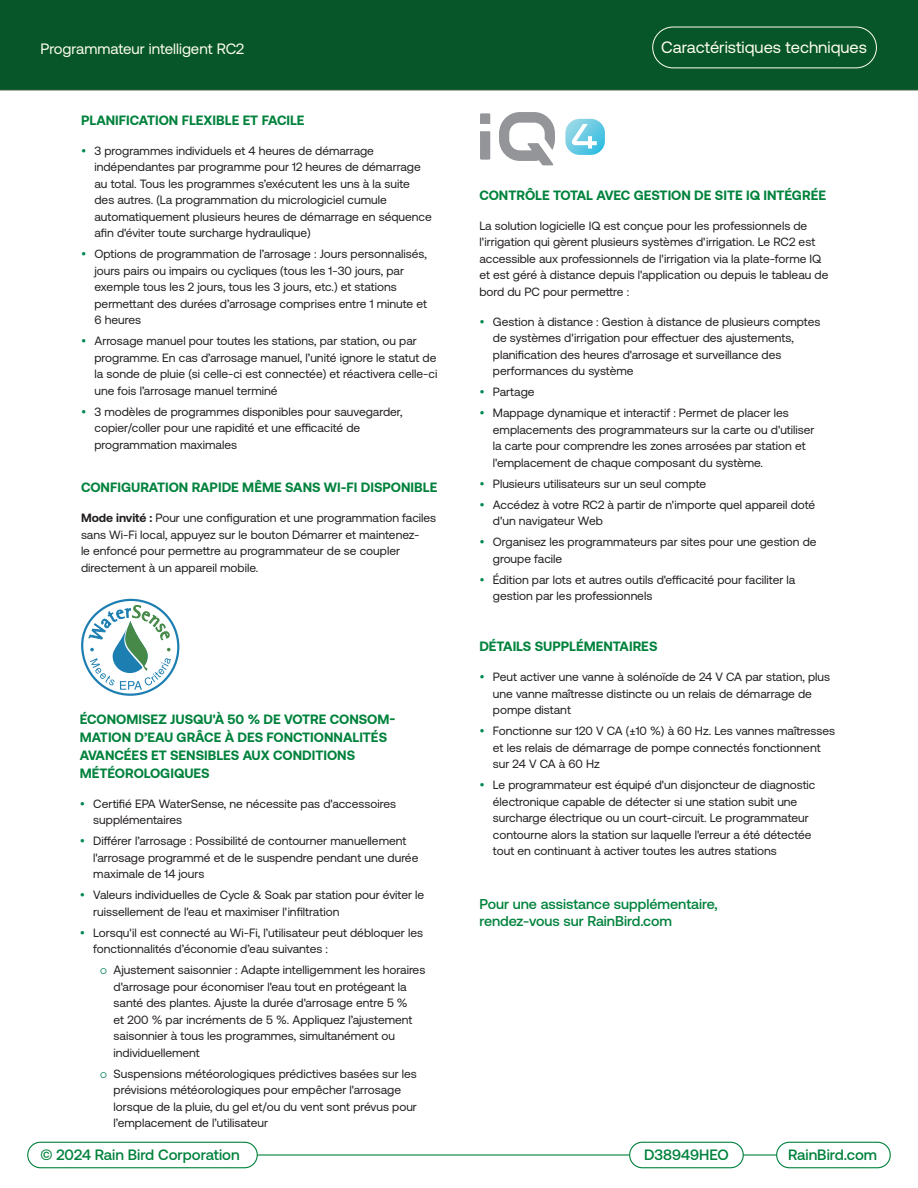
<style>
.page{position:relative;width:918px;height:1188px;background:#fff}
.page>*{position:absolute;margin:0;border:0;box-sizing:border-box;transform-origin:0 0}
.t1{font:16.5px "Aeonik";color:#ffffeb}
.t2{font:500 15px "Aeonik";color:#00823c}
.t3{font:15px "Aeonik";color:#ffffeb}
.CALLOUT{font:500 14.25px/16.5px "Aeonik";color:#00823c}
.SUBHEAD{font:700 13.5px/18px "Aeonik";color:#00823c}
.Body{font:12px/16.5px "Aeonik";color:#231f20}
.s1{font-weight:700}
.s2{font-size:11.7px;color:#008751}
</style>
<div class="page">
<div style="left:0;top:0;width:918px;height:90px;background:#065629"></div>
<hr style="left:0;top:90px;width:918px;height:1px;background:#a5a596">
<div style="left:27px;top:1142px;width:231px;height:26px;border:1px solid #00823c;border-radius:13px"></div>
<div style="left:776px;top:1142px;width:115px;height:26px;border:1px solid #00823c;border-radius:13px"></div>
<hr style="left:257px;top:1154px;width:372px;height:2px;background:#00823c">
<hr style="left:743px;top:1154px;width:33px;height:2px;background:#00823c">
<div style="left:653px;top:27px;width:224px;height:41px;border:1px solid #ffffeb;border-radius:20px"></div>
<div style="left:629px;top:1142px;width:115px;height:26px;border:1px solid #00823c;border-radius:13px"></div>
<svg style="left:81px;top:598px;width:99px;height:98px"></svg>
<svg style="left:499px;top:112px;width:56px;height:53px"></svg>
<svg style="left:480px;top:131px;width:10px;height:29px"></svg>
<svg style="left:480px;top:113px;width:10px;height:11px"></svg>
<svg style="left:565px;top:119px;width:40px;height:36px"></svg>
<p class="t3" style="left:40px;top:41px;width:205px">Programmateur intelligent RC2</p>
<p class="SUBHEAD" style="left:81px;top:111px;width:225px">PLANIFICATION FLEXIBLE ET FACILE</p>
<p class="Body" style="left:94px;top:142px;width:339px">3 programmes individuels et 4 heures de démarrage indépendantes par programme pour 12 heures de démarrage au total. Tous les programmes s’exécutent les uns à la suite des autres. (La programmation du micrologiciel cumule automatiquement plusieurs heures de démarrage en séquence afin d'éviter toute surcharge hydraulique)</p>
<p class="Body" style="left:94px;top:246px;width:334px">Options de programmation de l’arrosage : Jours personnalisés, jours pairs ou impairs ou cycliques (tous les 1-30 jours, par exemple tous les 2 jours, tous les 3 jours, etc.) et stations permettant des durées d’arrosage comprises entre 1 minute et 6 heures</p>
<p class="Body" style="left:94px;top:333px;width:344px">Arrosage manuel pour toutes les stations, par station, ou par programme. En cas d’arrosage manuel, l’unité ignore le statut de la sonde de pluie (si celle-ci est connectée) et réactivera celle-ci une fois l’arrosage manuel terminé</p>
<p class="Body" style="left:94px;top:403px;width:310px">3 modèles de programmes disponibles pour sauvegarder, copier/coller pour une rapidité et une efficacité de programmation maximales</p>
<p class="SUBHEAD" style="left:81px;top:478px;width:358px">CONFIGURATION RAPIDE MÊME SANS WI-FI DISPONIBLE</p>
<p class="Body" style="left:81px;top:510px;width:357px"><span class="s1">Mode invité :</span> Pour une configuration et une programmation faciles sans Wi-Fi local, appuyez sur le bouton Démarrer et maintenez-<br>le enfoncé pour permettre au programmateur de se coupler directement à un appareil mobile.</p>
<p class="SUBHEAD" style="left:80px;top:710px;width:317px">ÉCONOMISEZ JUSQU'À 50 % DE VOTRE CONSOM-MATION D’EAU GRÂCE À DES FONCTIONNALITÉS AVANCÉES ET SENSIBLES AUX CONDITIONS MÉTÉOROLOGIQUES</p>
<p class="Body" style="left:93px;top:795px;width:304px">Certifié EPA WaterSense, ne nécessite pas d'accessoires supplémentaires</p>
<p class="Body" style="left:93px;top:833px;width:327px">Différer l’arrosage : Possibilité de contourner manuellement l'arrosage programmé et de le suspendre pendant une durée maximale de 14 jours</p>
<p class="Body" style="left:93px;top:887px;width:332px">Valeurs individuelles de Cycle &amp; Soak par station pour éviter le ruissellement de l'eau et maximiser l'infiltration</p>
<p class="Body" style="left:93px;top:924px;width:331px">Lorsqu'il est connecté au Wi-Fi, l’utilisateur peut débloquer les fonctionnalités d’économie d’eau suivantes :</p>
<p class="Body" style="left:114px;top:962px;width:313px;text-indent:-14px"><span class="s2">⚪</span> Ajustement saisonnier : Adapte intelligemment les horaires d'arrosage pour économiser l'eau tout en protégeant la santé des plantes. Ajuste la durée d'arrosage entre 5 %<br>et 200 % par incréments de 5 %. Appliquez l’ajustement saisonnier à tous les programmes, simultanément ou individuellement</p>
<p class="Body" style="left:114px;top:1065px;width:305px;text-indent:-14px"><span class="s2">⚪</span> Suspensions météorologiques prédictives basées sur les prévisions météorologiques pour empêcher l'arrosage lorsque de la pluie, du gel et/ou du vent sont prévus pour l’emplacement de l’utilisateur</p>
<h1 class="t1" style="left:661px;top:39px;width:207px">Caractéristiques techniques</h1>
<p class="SUBHEAD" style="left:479px;top:186px;width:348px">CONTRÔLE TOTAL AVEC GESTION DE SITE IQ INTÉGRÉE</p>
<p class="Body" style="left:479px;top:218px;width:351px">La solution logicielle IQ est conçue pour les professionnels de l'irrigation qui gèrent plusieurs systèmes d'irrigation. Le RC2 est accessible aux professionnels de l'irrigation via la plate-forme IQ et est géré à distance depuis l'application ou depuis le tableau de bord du PC pour permettre :</p>
<p class="Body" style="left:493px;top:314px;width:329px">Gestion à distance : Gestion à distance de plusieurs comptes de systèmes d'irrigation pour effectuer des ajustements, planification des heures d'arrosage et surveillance des performances du système</p>
<p class="Body" style="left:493px;top:384px;width:43px">Partage</p>
<p class="Body" style="left:493px;top:405px;width:323px">Mappage dynamique et interactif : Permet de placer les emplacements des programmateurs sur la carte ou d'utiliser la carte pour comprendre les zones arrosées par station et l'emplacement de chaque composant du système.</p>
<p class="Body" style="left:493px;top:476px;width:215px">Plusieurs utilisateurs sur un seul compte</p>
<p class="Body" style="left:493px;top:497px;width:324px">Accédez à votre RC2 à partir de n'importe quel appareil doté d'un navigateur Web</p>
<p class="Body" style="left:493px;top:534px;width:325px">Organisez les programmateurs par sites pour une gestion de groupe facile</p>
<p class="Body" style="left:493px;top:572px;width:304px">Édition par lots et autres outils d'efficacité pour faciliter la gestion par les professionnels</p>
<p class="SUBHEAD" style="left:479px;top:638px;width:180px">DÉTAILS SUPPLÉMENTAIRES</p>
<p class="Body" style="left:493px;top:669px;width:339px">Peut activer une vanne à solénoïde de 24 V CA par station, plus une vanne maîtresse distincte ou un relais de démarrage de pompe distant</p>
<p class="Body" style="left:493px;top:723px;width:344px">Fonctionne sur 120 V CA (±10 %) à 60 Hz. Les vannes maîtresses et les relais de démarrage de pompe connectés fonctionnent sur 24 V CA à 60 Hz</p>
<p class="Body" style="left:493px;top:777px;width:324px">Le programmateur est équipé d'un disjoncteur de diagnostic électronique capable de détecter si une station subit une surcharge électrique ou un court-circuit. Le programmateur contourne alors la station sur laquelle l'erreur a été détectée tout en continuant à activer toutes les autres stations</p>
<p class="CALLOUT" style="left:479px;top:896px;width:240px">Pour une assistance supplémentaire, rendez-vous sur RainBird.com</p>
<p class="t2" style="left:40px;top:1146px;width:201px">© 2024 Rain Bird Corporation</p>
<p class="t2" style="left:788px;top:1146px;width:90px">RainBird.com</p>
<p class="t2" style="left:644px;top:1146px;width:86px">D38949HEO</p>
</div>
